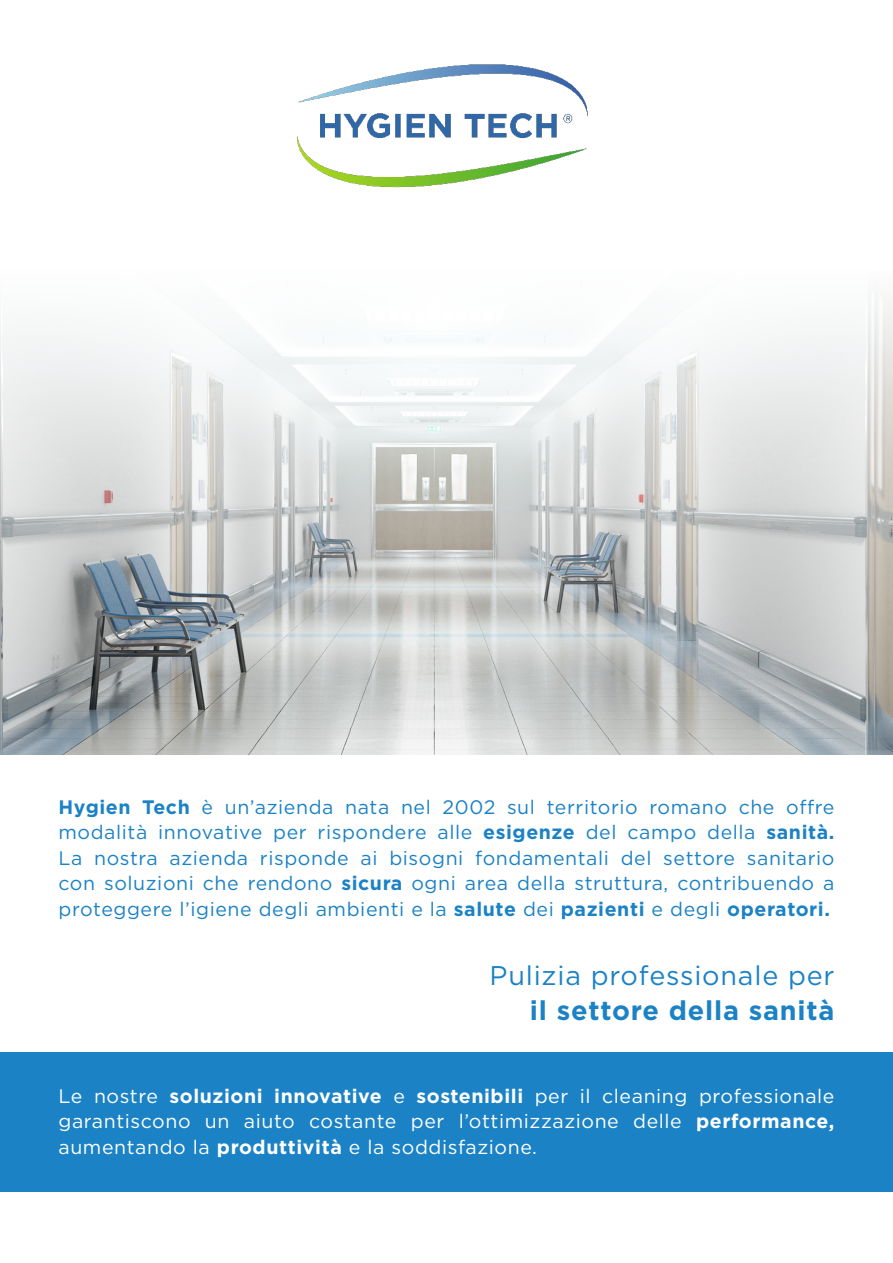
<style>
.page{position:relative;width:893px;height:1263px;background:#fff}
.page>*{position:absolute;margin:0;border:0;box-sizing:border-box;transform-origin:0 0}
.t1{font:27px "Gotham";letter-spacing:.03em;color:#1b82c5}
.t2{font:700 27px "Gotham";letter-spacing:.03em;color:#1b82c5}
.t3{font:19.5px/25.5px "Gotham";letter-spacing:.03em;color:#1b82c5;text-align:justify}
.t4{font:19.5px/25.5px "Gotham";letter-spacing:.03em;color:#fff;text-align:justify}
.s1{font-weight:700}
</style>
<div class="page">
<div style="left:0;top:1052px;width:893px;height:140px;background:#1b82c5"></div>
<img style="left:297px;top:64px;width:291px;height:124px">
<img style="left:0;top:297px;width:893px;height:458px">
<p class="t3" style="left:58px;top:794px;width:778px"><span class="s1">Hygien Tech</span> è un’azienda nata nel 2002 sul territorio romano che offre modalità innovative per rispondere alle <span class="s1">esigenze</span> del campo della <span class="s1">sanità.<br></span>La nostra azienda risponde ai bisogni fondamentali del settore sanitario con soluzioni che rendono <span class="s1">sicura</span> ogni area della struttura, contribuendo a proteggere l’igiene degli ambienti e la <span class="s1">salute</span> dei <span class="s1">pazienti</span> e degli <span class="s1">operatori.</span></p>
<p class="t1" style="left:490px;top:958px;width:346px">Pulizia professionale per</p>
<p class="t2" style="left:530px;top:992px;width:306px">il settore della sanità</p>
<p class="t4" style="left:58px;top:1082px;width:777px">Le nostre <span class="s1">soluzioni innovative</span> e <span class="s1">sostenibili</span> per il cleaning professionale garantiscono un aiuto costante per l’ottimizzazione delle <span class="s1">performance, </span>aumentando la <span class="s1">produttività</span> e la soddisfazione.</p>
</div>
